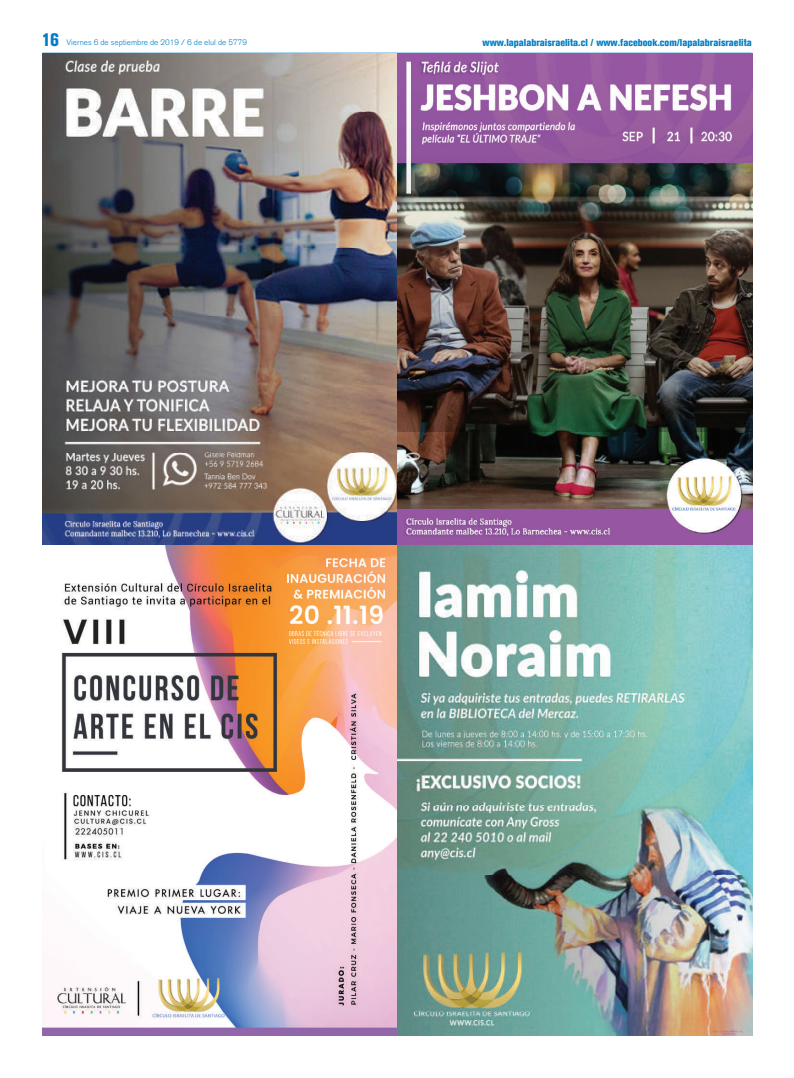
<style>
.page{position:relative;width:794px;height:1078px;background:#fff}
.page>*{position:absolute;margin:0;border:0;box-sizing:border-box;transform-origin:0 0}
.t1{font:800 condensed 18px "Akzidenz Grotesk BQ";color:#007ec5}
.t2{font:800 condensed 10px "Akzidenz Grotesk BQ";color:#007ec5}
.t3{font:300 8px "Akzidenz Grotesk BQ";color:#007ec5}
</style>
<div class="page">
<hr style="left:43px;top:53px;width:708px;height:1px;background:#007ec5">
<img style="left:43px;top:544px;width:354px;height:491px">
<img style="left:43px;top:54px;width:354px;height:490px">
<img style="left:397px;top:54px;width:355px;height:981px">
<h1 class="t1" style="left:42px;top:30px;width:19px">16</h1>
<p class="t3" style="left:66px;top:38px;width:182px">Viernes 6 de septiembre de 2019 / 6 de elul de 5779</p>
<p class="t2" style="left:482px;top:37px;width:271px">www.lapalabraisraelita.cl / www.facebook.com/lapalabraisraelita</p>
</div>
